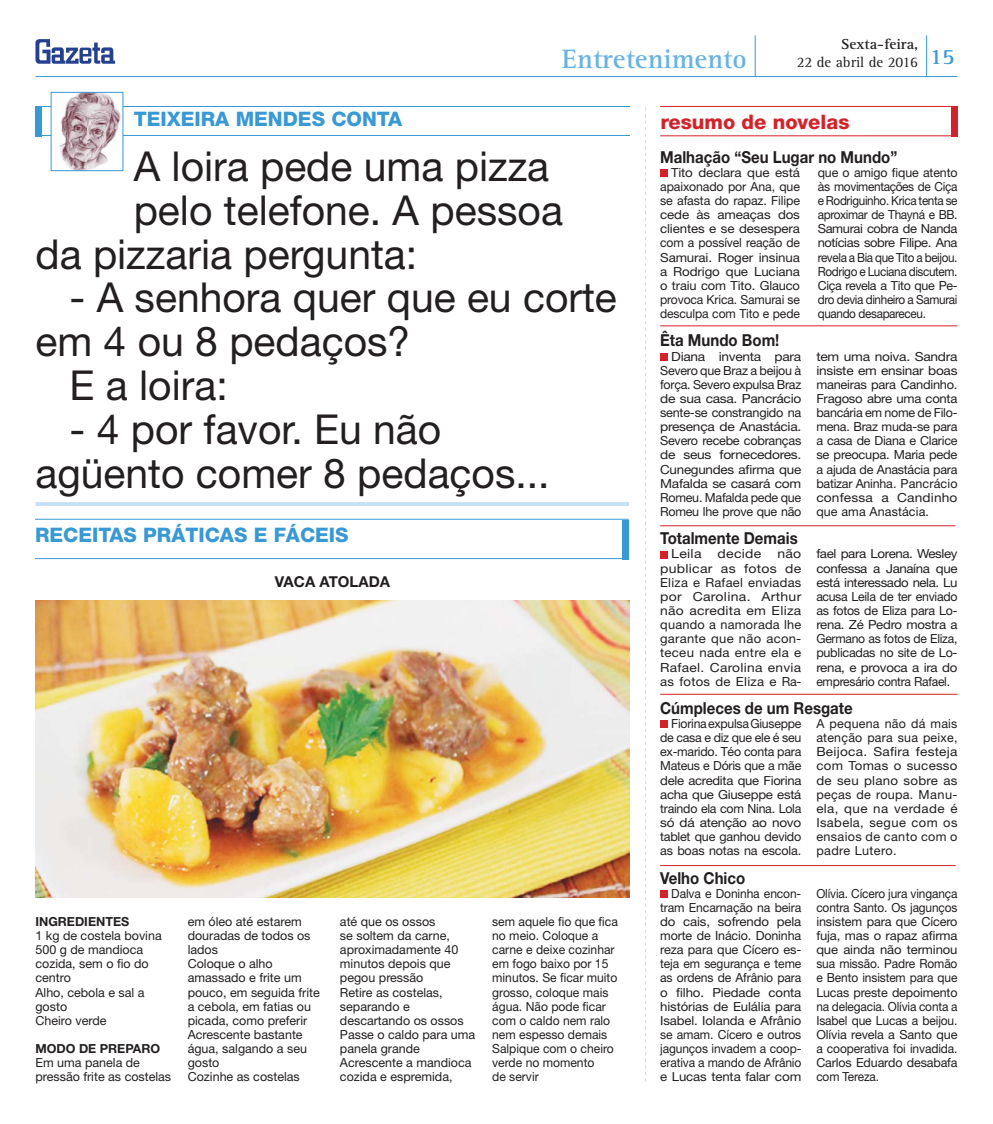
<style>
.page{position:relative;width:993px;height:1124px;background:#fff}
.page>*{position:absolute;margin:0;border:0;box-sizing:border-box;transform-origin:0 0}
.t1{font:41.25px/43.8px "Helvetica Neue";color:#231f20}
.t2{font:700 27.5px "Rotis Serif";color:#68b3e3}
.t3{font:800 20px "Helvetica Neue";color:#3999d5}
.t4{font:800 20px "Helvetica Neue";color:#d2232a}
.t5{font:700 16.5px "Helvetica Neue";color:#231f20;scale:.91 1}
.t6{font:15px/18px "Rotis Serif";color:#231f20;text-align:center}
.t7{font:700 15px "Helvetica Neue";color:#231f20}
.t8{font:12.5px/14.1px "Helvetica Neue";color:#231f20}
.t9{font:12.5px/14.1px "Helvetica Neue";color:#231f20;text-align:justify;scale:1.1 1}
.t10{font:12.5px/14.1px "Helvetica Neue";color:#231f20;text-align:justify;scale:.95 1}
.t11{font:12.5px/14.1px "Helvetica Neue";color:#231f20;text-align:justify;scale:.96 1}
.t12{font:12.5px/14.1px "Helvetica Neue";color:#231f20;text-align:justify;scale:1.07 1}
.t13{font:12.5px/14.1px "Helvetica Neue";color:#231f20;text-align:justify;scale:1.12 1}
.t14{font:700 12.5px "Helvetica Neue";color:#231f20}
.s1{font-weight:700}
</style>
<div class="page">
<hr style="left:35px;top:76px;width:922px;height:1px;background:#3999d5">
<hr style="left:925px;top:35px;width:1px;height:41px;background:#3999d5">
<hr style="left:754px;top:35px;width:1px;height:42px;background:#3999d5">
<svg style="left:35px;top:39px;width:80px;height:25px"></svg>
<svg style="left:645px;top:107px;width:1px;height:974px"></svg>
<hr style="left:35px;top:106px;width:594px;height:1px;background:#3999d5">
<hr style="left:35px;top:135px;width:594px;height:1px;background:#3999d5">
<div style="left:35px;top:106px;width:7px;height:31px;background:#3999d5"></div>
<img style="left:53px;top:94px;width:68px;height:75px">
<div style="left:51px;top:92px;width:72px;height:79px;border:1px solid #3999d5"></div>
<hr style="left:660px;top:106px;width:297px;height:1px;background:#d2232a">
<div style="left:660px;top:169px;width:7px;height:8px;background:#d2232a"></div>
<div style="left:660px;top:353px;width:7px;height:7px;background:#d2232a"></div>
<div style="left:660px;top:550px;width:7px;height:8px;background:#d2232a"></div>
<div style="left:660px;top:720px;width:7px;height:8px;background:#d2232a"></div>
<div style="left:660px;top:889px;width:7px;height:8px;background:#d2232a"></div>
<hr style="left:660px;top:325px;width:297px;height:1px;background:#d2232a">
<hr style="left:660px;top:693px;width:297px;height:1px;background:#d2232a">
<hr style="left:660px;top:525px;width:295px;height:1px;background:#d2232a">
<hr style="left:660px;top:865px;width:295px;height:1px;background:#d2232a">
<hr style="left:660px;top:135px;width:297px;height:1px;background:#d2232a">
<div style="left:950px;top:106px;width:7px;height:30px;background:#d2232a"></div>
<div style="left:622px;top:520px;width:6px;height:39px;background:#3999d5"></div>
<hr style="left:36px;top:502px;width:592px;height:4px;background:#c3e1f4">
<hr style="left:35px;top:519px;width:593px;height:1px;background:#3999d5">
<hr style="left:35px;top:558px;width:593px;height:1px;background:#3999d5">
<img style="left:35px;top:600px;width:594px;height:297px">
<h3 class="t3" style="left:134px;top:112px;width:270px">TEIXEIRA MENDES CONTA</h3>
<h2 class="t2" style="left:561px;top:49px;width:186px">Entretenimento</h2>
<p class="t6" style="left:796px;top:37px;width:159px"><span class="s1">Sexta-feira,<br></span>22 de abril de 2016 <sup>15</sup></p>
<h3 class="t4" style="left:660px;top:115px;width:190px">resumo de novelas</h3>
<h1 class="t1" style="left:134px;top:148px;width:417px">A loira pede uma pizza</h1>
<h1 class="t1" style="left:134px;top:192px;width:430px">pelo telefone. A pessoa</h1>
<h1 class="t1" style="left:35px;top:236px;width:383px">da pizzaria pergunta:</h1>
<h1 class="t1" style="left:69px;top:280px;width:548px">- A senhora quer que eu corte</h1>
<h1 class="t1" style="left:35px;top:323px;width:376px">em 4 ou 8 pedaços?</h1>
<h1 class="t1" style="left:69px;top:367px;width:160px">E a loira:</h1>
<h1 class="t1" style="left:35px;top:411px;width:515px;text-indent:34px">- 4 por favor. Eu não agüento comer 8 pedaços...</h1>
<h3 class="t3" style="left:35px;top:528px;width:315px">RECEITAS PRÁTICAS E FÁCEIS</h3>
<p class="t7" style="left:275px;top:576px;width:117px">VACA ATOLADA</p>
<p class="t14" style="left:35px;top:916px;width:95px">INGREDIENTES</p>
<p class="t8" style="left:35px;top:929px;width:128px">1 kg de costela bovina<br>500 g de mandioca cozida, sem o fio do centro<br>Alho, cebola e sal a gosto<br>Cheiro verde</p>
<p class="t14" style="left:35px;top:1044px;width:126px">MODO DE PREPARO</p>
<p class="t8" style="left:35px;top:1056px;width:137px">Em uma panela de pressão frite as costelas</p>
<p class="t8" style="left:188px;top:915px;width:133px">em óleo até estarem douradas de todos os lados<br>Coloque o alho amassado e frite um pouco, em seguida frite a cebola, em fatias ou picada, como preferir<br>Acrescente bastante água, salgando a seu gosto<br>Cozinhe as costelas</p>
<p class="t8" style="left:340px;top:915px;width:137px">até que os ossos<br>se soltem da carne, aproximadamente 40 minutos depois que pegou pressão<br>Retire as costelas, separando e descartando os ossos<br>Passe o caldo para uma panela grande<br>Acrescente a mandioca cozida e espremida,</p>
<p class="t8" style="left:492px;top:915px;width:127px">sem aquele fio que fica no meio. Coloque a carne e deixe cozinhar em fogo baixo por 15 minutos. Se ficar muito grosso, coloque mais água. Não pode ficar com o caldo nem ralo nem espesso demais<br>Salpique com o cheiro verde no momento<br>de servir</p>
<h3 class="t5" style="left:660px;top:151px;width:262px">Malhação “Seu Lugar no Mundo”</h3>
<p class="t8" style="left:660px;top:166px;width:141px;text-align:justify;text-indent:11px">Tito declara que está apaixonado por Ana, que se afasta do rapaz. Filipe cede às ameaças dos clientes e se desespera com a possível reação de Samurai. Roger insinua a Rodrigo que Luciana o traiu com Tito. Glauco provoca Krica. Samurai se desculpa com Tito e pede</p>
<p class="t8" style="left:817px;top:166px;width:141px;text-align:justify">que o amigo fique atento às movimentações de Ciça e Rodriguinho. Krica tenta se aproximar de Thayná e BB.<br>Samurai cobra de Nanda notícias sobre Filipe. Ana revela a Bia que Tito a beijou.<br>Rodrigo e Luciana discutem.<br>Ciça revela a Tito que Pe&shy;dro devia dinheiro a Samurai quando desapareceu.</p>
<h3 class="t5" style="left:660px;top:334px;width:132px">Êta Mundo Bom!</h3>
<p class="t9" style="left:660px;top:350px;width:130px;text-indent:11px">Diana inventa para Severo que Braz a beijou à força. Severo expulsa Braz de sua casa. Pancrácio sente-se constrangido na presença de Anastácia.<br>Severo recebe cobranças de seus fornecedores.<br>Cunegundes afirma que Mafalda se casará com Romeu. Mafalda pede que Romeu lhe prove que não</p>
<p class="t9" style="left:816px;top:350px;width:130px">tem uma noiva. Sandra insiste em ensinar boas maneiras para Candinho.<br>Fragoso abre uma conta bancária em nome de Filo&shy;mena. Braz muda-se para a casa de Diana e Clarice se preocupa. Maria pede a ajuda de Anastácia para batizar Aninha. Pancrácio confessa a Candinho que ama Anastácia.</p>
<p class="t13" style="left:671px;top:548px;width:28px">Leila</p>
<p class="t13" style="left:717px;top:548px;width:41px">decide</p>
<h3 class="t5" style="left:660px;top:532px;width:153px">Totalmente Demais</h3>
<p class="t13" style="left:660px;top:548px;width:127px;text-indent:117px">não publicar as fotos de Eliza e Rafael enviadas por Carolina. Arthur não acredita em Eliza quando a namorada lhe garante que não acon&shy;teceu nada entre ela e Rafael. Carolina envia as fotos de Eliza e Ra-</p>
<p class="t12" style="left:816px;top:548px;width:133px">fael para Lorena. Wesley confessa a Janaína que está interessado nela. Lu acusa Leila de ter enviado as fotos de Eliza para Lo&shy;rena. Zé Pedro mostra a Germano as fotos de Eliza, publicadas no site de Lo&shy;rena, e provoca a ira do empresário contra Rafael.</p>
<p class="t8" style="left:660px;top:717px;width:143px;text-align:justify;text-indent:11px">Fiorina expulsa Giuseppe de casa e diz que ele é seu ex-marido. Téo conta para Mateus e Dóris que a mãe dele acredita que Fiorina acha que Giuseppe está traindo ela com Nina. Lola só dá atenção ao novo tablet que ganhou devido as boas notas na escola.</p>
<p class="t8" style="left:816px;top:717px;width:143px;text-align:justify">A pequena não dá mais atenção para sua peixe, Beijoca. Safira festeja com Tomas o sucesso de seu plano sobre as peças de roupa. Manu&shy;ela, que na verdade é Isabela, segue com os ensaios de canto com o padre Lutero.</p>
<p class="t11" style="left:660px;top:887px;width:148px;text-indent:11px">Dalva e Doninha encon&shy;tram Encarnação na beira do cais, sofrendo pela morte de Inácio. Doninha reza para que Cícero es&shy;teja em segurança e teme as ordens de Afrânio para o filho. Piedade conta histórias de Eulália para Isabel. Iolanda e Afrânio se amam. Cícero e outros jagunços invadem a coop&shy;erativa a mando de Afrânio e Lucas tenta falar com</p>
<p class="t10" style="left:816px;top:887px;width:150px">Olívia. Cícero jura vingança contra Santo. Os jagunços insistem para que Cícero fuja, mas o rapaz afirma que ainda não terminou sua missão. Padre Romão e Bento insistem para que Lucas preste depoimento na delegacia. Olívia conta a Isabel que Lucas a beijou.<br>Olívia revela a Santo que a cooperativa foi invadida.<br>Carlos Eduardo desabafa com Tereza.</p>
<h3 class="t5" style="left:660px;top:702px;width:213px">Cúmpleces de um Resgate</h3>
<h3 class="t5" style="left:660px;top:871px;width:95px">Velho Chico</h3>
</div>
